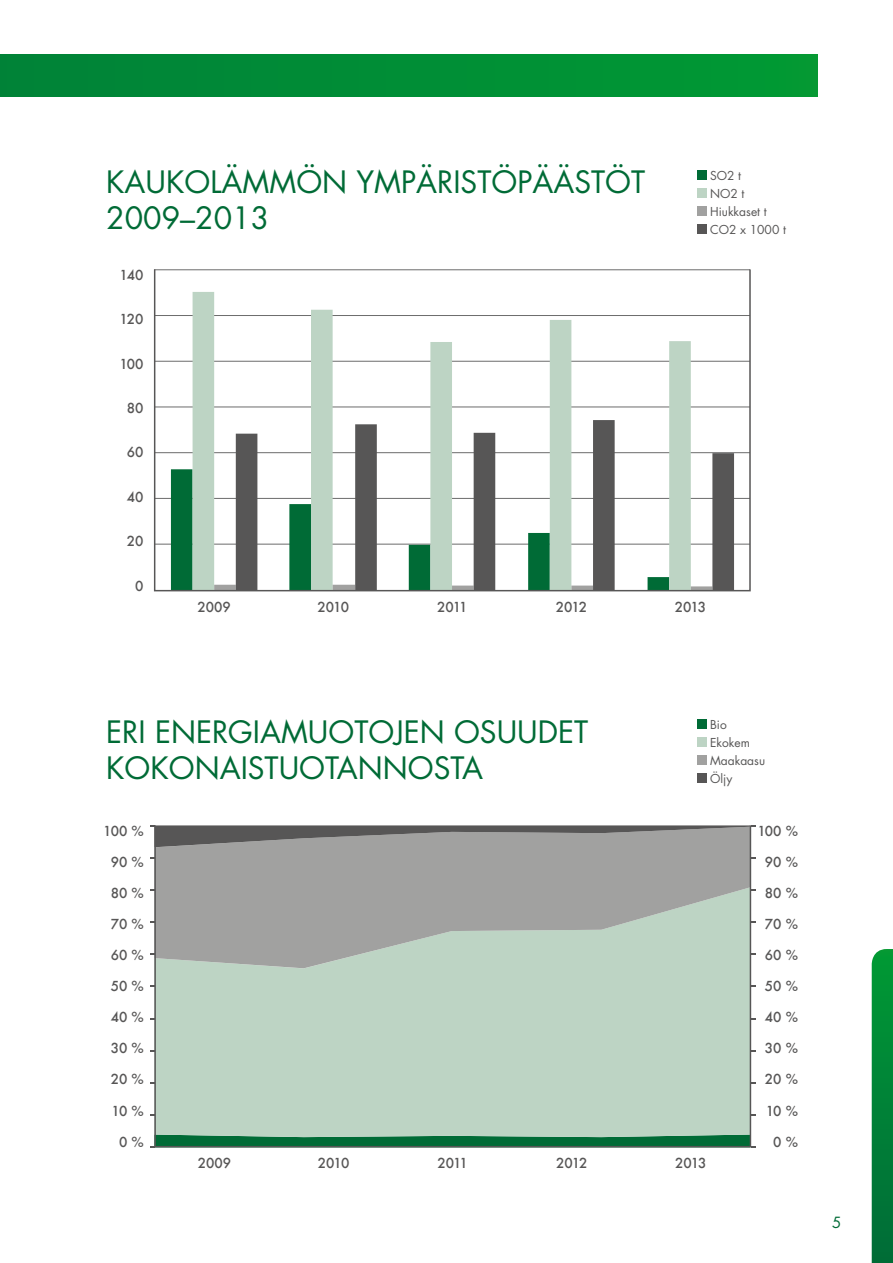
<style>
.page{position:relative;width:893px;height:1263px;background:#fff}
.page>*{position:absolute;margin:0;border:0;box-sizing:border-box;transform-origin:0 0}
.t1{font:30px/36px "Futura";color:#006b36}
.t2{font:15px "Futura";color:#006b36}
.t3{font:500 13.5px "Futura";color:#575656}
.t4{font:12px/18px "Futura";color:#575656}
</style>
<div class="page">
<svg style="left:872px;top:949px;width:21px;height:314px;background:#018237"></svg>
<div style="left:157px;top:968px;width:591px;height:166px;background:#bdd4c4"></div>
<svg style="left:157px;top:847px;width:591px;height:121px;background:#a8ada8"></svg>
<div style="left:0;top:54px;width:817px;height:43px;background:#008e36"></div>
<div style="left:697px;top:170px;width:9px;height:10px;background:#006b36"></div>
<div style="left:697px;top:188px;width:9px;height:10px;background:#bdd4c4"></div>
<div style="left:697px;top:206px;width:9px;height:10px;background:#a1a1a0"></div>
<div style="left:697px;top:224px;width:9px;height:10px;background:#575656"></div>
<div style="left:697px;top:719px;width:9px;height:10px;background:#006b36"></div>
<div style="left:697px;top:737px;width:9px;height:10px;background:#bdd4c4"></div>
<div style="left:697px;top:755px;width:9px;height:10px;background:#a1a1a0"></div>
<div style="left:697px;top:773px;width:9px;height:10px;background:#575656"></div>
<hr style="left:154px;top:315px;width:596px;height:1px;background:#6c6c6c">
<hr style="left:154px;top:361px;width:596px;height:1px;background:#6c6c6c">
<hr style="left:154px;top:407px;width:596px;height:1px;background:#6c6c6c">
<hr style="left:154px;top:452px;width:596px;height:1px;background:#6c6c6c">
<hr style="left:154px;top:498px;width:596px;height:1px;background:#6c6c6c">
<hr style="left:154px;top:544px;width:596px;height:1px;background:#6c6c6c">
<div style="left:171px;top:469px;width:22px;height:119px;background:#006b36"></div>
<svg style="left:193px;top:292px;width:498px;height:296px"></svg>
<svg style="left:214px;top:585px;width:22px;height:3px"></svg>
<svg style="left:236px;top:420px;width:498px;height:168px"></svg>
<div style="left:154px;top:269px;width:597px;height:322px;border:2px solid #575656"></div>
<svg style="left:150px;top:1134px;width:605px;height:13px;background:#2c7d54"></svg>
<svg style="left:150px;top:825px;width:605px;height:22px;background:#848383"></svg>
<h1 class="t1" style="left:106px;top:165px;width:540px">KAUKOLÄMMÖN YMPÄRISTÖPÄÄSTÖT<br>2009–2013</h1>
<p class="t3" style="left:120px;top:265px;width:25px">140</p>
<p class="t3" style="left:120px;top:310px;width:25px">120</p>
<p class="t3" style="left:119px;top:354px;width:26px">100</p>
<p class="t3" style="left:127px;top:399px;width:18px">80</p>
<p class="t3" style="left:127px;top:443px;width:18px">60</p>
<p class="t3" style="left:127px;top:488px;width:18px">40</p>
<p class="t3" style="left:127px;top:532px;width:18px">20</p>
<p class="t3" style="left:135px;top:576px;width:10px">0</p>
<p class="t3" style="left:198px;top:597px;width:35px">2009</p>
<p class="t3" style="left:317px;top:597px;width:33px">2010</p>
<p class="t3" style="left:437px;top:597px;width:32px">2011</p>
<p class="t3" style="left:556px;top:597px;width:33px">2012</p>
<p class="t3" style="left:675px;top:597px;width:33px">2013</p>
<p class="t4" style="left:710px;top:166px;width:77px">SO2 t<br>NO2 t<br>Hiukkaset t<br>CO2 x 1000 t</p>
<h1 class="t1" style="left:106px;top:714px;width:483px">ERI ENERGIAMUOTOJEN OSUUDET<br>KOKONAISTUOTANNOSTA</h1>
<p class="t4" style="left:710px;top:716px;width:57px">Bio<br>Ekokem<br>Maakaasu<br>Öljy</p>
<p class="t3" style="left:103px;top:821px;width:42px">100 %</p>
<p class="t3" style="left:111px;top:853px;width:35px">90 %</p>
<p class="t3" style="left:111px;top:884px;width:35px">80 %</p>
<p class="t3" style="left:111px;top:915px;width:35px">70 %</p>
<p class="t3" style="left:111px;top:946px;width:35px">60 %</p>
<p class="t3" style="left:111px;top:977px;width:35px">50 %</p>
<p class="t3" style="left:111px;top:1008px;width:35px">40 %</p>
<p class="t3" style="left:111px;top:1039px;width:35px">30 %</p>
<p class="t3" style="left:111px;top:1070px;width:35px">20 %</p>
<p class="t3" style="left:112px;top:1101px;width:34px">10 %</p>
<p class="t3" style="left:119px;top:1132px;width:26px">0 %</p>
<p class="t3" style="left:198px;top:1153px;width:35px">2009</p>
<p class="t3" style="left:318px;top:1153px;width:33px">2010</p>
<p class="t3" style="left:438px;top:1153px;width:32px">2011</p>
<p class="t3" style="left:556px;top:1153px;width:33px">2012</p>
<p class="t3" style="left:675px;top:1153px;width:33px">2013</p>
<p class="t3" style="left:757px;top:821px;width:42px">100 %</p>
<p class="t3" style="left:765px;top:853px;width:35px">90 %</p>
<p class="t3" style="left:765px;top:884px;width:35px">80 %</p>
<p class="t3" style="left:765px;top:915px;width:35px">70 %</p>
<p class="t3" style="left:765px;top:946px;width:35px">60 %</p>
<p class="t3" style="left:765px;top:977px;width:35px">50 %</p>
<p class="t3" style="left:765px;top:1008px;width:35px">40 %</p>
<p class="t3" style="left:765px;top:1039px;width:35px">30 %</p>
<p class="t3" style="left:765px;top:1070px;width:35px">20 %</p>
<p class="t3" style="left:766px;top:1101px;width:34px">10 %</p>
<p class="t3" style="left:773px;top:1132px;width:26px">0 %</p>
<p class="t2" style="left:832px;top:1213px;width:11px">5</p>
</div>
